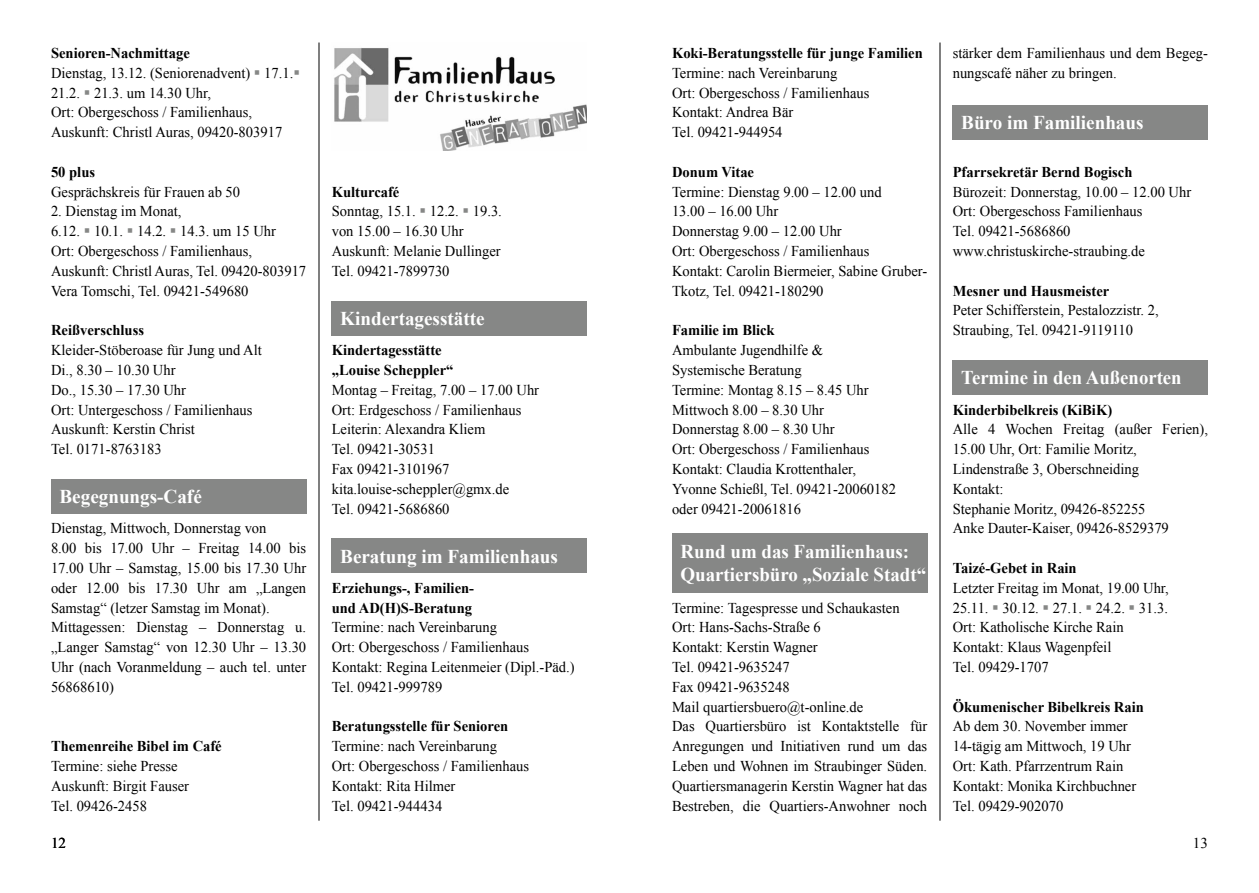
<style>
.page{position:relative;width:1259px;height:893px;background:#fff}
.page>*{position:absolute;margin:0;border:0;box-sizing:border-box;transform-origin:0 0}
.t1{font:700 19.5px/23.4px "Times New Roman";color:#fff}
.t2{font:700 19.5px "Times New Roman";color:#fff;scale:.96 1}
.t3{font:15px/19.8px "Times New Roman";color:#000}
.t4{font:700 15px/19.8px "Times New Roman";color:#000}
.s1{font-weight:700}
.s2{color:#868786}
</style>
<div class="page">
<hr style="left:319px;top:43px;width:1px;height:778px;background:#000">
<hr style="left:939px;top:43px;width:1px;height:778px;background:#000">
<div style="left:51px;top:479px;width:255px;height:34px;background:#868786"></div>
<img style="left:334px;top:48px;width:253px;height:103px">
<div style="left:332px;top:301px;width:255px;height:34px;background:#868786"></div>
<div style="left:332px;top:539px;width:255px;height:34px;background:#868786"></div>
<div style="left:672px;top:533px;width:255px;height:60px;background:#868786"></div>
<div style="left:952px;top:105px;width:256px;height:34px;background:#868786"></div>
<div style="left:952px;top:361px;width:256px;height:34px;background:#868786"></div>
<p class="t3" style="left:51px;top:43px;width:250px"><span class="s1">Senioren-Nachmittage<br></span>Dienstag, 13.12. (Seniorenadvent) <span class="s2">▪</span> 17.1.<span class="s2">▪ </span>21.2. <span class="s2">▪</span> 21.3. um 14.30 Uhr,<br>Ort: Obergeschoss / Familienhaus, Auskunft: Christl Auras, 09420-803917</p>
<p class="t4" style="left:51px;top:162px;width:46px">50 plus</p>
<p class="t3" style="left:51px;top:182px;width:191px">Gesprächskreis für Frauen ab 50</p>
<p class="t3" style="left:51px;top:201px;width:257px">2. Dienstag im Monat,<br>6.12. <span class="s2">▪</span> 10.1. <span class="s2">▪</span> 14.2. <span class="s2">▪</span> 14.3. um 15 Uhr<br>Ort: Obergeschoss / Familienhaus, Auskunft: Christl Auras, Tel. 09420-803917<br>Vera Tomschi, Tel. 09421-549680</p>
<p class="t4" style="left:51px;top:320px;width:94px">Reißverschluss</p>
<p class="t3" style="left:51px;top:340px;width:212px">Kleider-Stöberoase für Jung und Alt<br>Di., 8.30 – 10.30 Uhr<br>Do., 15.30 – 17.30 Uhr<br>Ort: Untergeschoss / Familienhaus<br>Auskunft: Kerstin Christ<br>Tel. 0171-8763183</p>
<h1 class="t1" style="left:60px;top:484px;width:144px">Begegnungs-Café</h1>
<p class="t3" style="left:51px;top:518px;width:257px">Dienstag, Mittwoch, Donnerstag von<br>8.00 bis 17.00 Uhr – Freitag 14.00 bis 17.00 Uhr – Samstag, 15.00 bis 17.30 Uhr oder 12.00 bis 17.30 Uhr am „Langen Samstag“ (letzer Samstag im Monat).<br>Mittagessen: Dienstag – Donnerstag u. „Langer Samstag“ von 12.30 Uhr – 13.30<br>Uhr (nach Voranmeldung – auch tel. unter 56868610)</p>
<p class="t4" style="left:51px;top:736px;width:172px">Themenreihe Bibel im Café</p>
<p class="t3" style="left:51px;top:756px;width:139px">Termine: siehe Presse<br>Auskunft: Birgit Fauser<br>Tel. 09426-2458</p>
<p class="t3" style="left:332px;top:182px;width:172px"><span class="s1">Kulturcafé<br></span>Sonntag, 15.1. <span class="s2">▪</span> 12.2. <span class="s2">▪</span> 19.3. von 15.00 – 16.30 Uhr<br>Auskunft: Melanie Dullinger<br>Tel. 09421-7899730</p>
<h1 class="t1" style="left:340px;top:306px;width:146px">Kindertagesstätte</h1>
<p class="t4" style="left:332px;top:340px;width:123px">Kindertagesstätte „Louise Scheppler“</p>
<p class="t3" style="left:332px;top:380px;width:209px">Montag – Freitag, 7.00 – 17.00 Uhr<br>Ort: Erdgeschoss / Familienhaus<br>Leiterin: Alexandra Kliem<br>Tel. 09421-30531<br>Fax 09421-3101967 kita.louise-scheppler@gmx.de<br>Tel. 09421-5686860</p>
<h1 class="t1" style="left:340px;top:544px;width:219px">Beratung im Familienhaus</h1>
<p class="t4" style="left:332px;top:577px;width:144px">Erziehungs-, Familien&shy;und AD(H)S-Beratung</p>
<p class="t3" style="left:332px;top:617px;width:244px">Termine: nach Vereinbarung<br>Ort: Obergeschoss / Familienhaus<br>Kontakt: Regina Leitenmeier (Dipl.-Päd.)<br>Tel. 09421-999789</p>
<p class="t4" style="left:332px;top:716px;width:178px">Beratungsstelle für Senioren</p>
<p class="t3" style="left:332px;top:736px;width:199px">Termine: nach Vereinbarung<br>Ort: Obergeschoss / Familienhaus<br>Kontakt: Rita Hilmer<br>Tel. 09421-944434</p>
<p class="t4" style="left:672px;top:43px;width:252px">Koki-Beratungsstelle für junge Familien</p>
<p class="t3" style="left:672px;top:63px;width:199px">Termine: nach Vereinbarung<br>Ort: Obergeschoss / Familienhaus<br>Kontakt: Andrea Bär<br>Tel. 09421-944954</p>
<p class="t4" style="left:672px;top:162px;width:84px">Donum Vitae</p>
<p class="t3" style="left:672px;top:182px;width:257px">Termine: Dienstag 9.00 – 12.00 und<br>13.00 – 16.00 Uhr<br>Donnerstag 9.00 – 12.00 Uhr<br>Ort: Obergeschoss / Familienhaus<br>Kontakt: Carolin Biermeier, Sabine Gruber-<br>Tkotz, Tel. 09421-180290</p>
<p class="t4" style="left:672px;top:320px;width:104px">Familie im Blick</p>
<p class="t3" style="left:672px;top:340px;width:225px">Ambulante Jugendhilfe &amp;<br>Systemische Beratung<br>Termine: Montag 8.15 – 8.45 Uhr<br>Mittwoch 8.00 – 8.30 Uhr<br>Donnerstag 8.00 – 8.30 Uhr<br>Ort: Obergeschoss / Familienhaus<br>Kontakt: Claudia Krottenthaler,<br>Yvonne Schießl, Tel. 09421-20060182 oder 09421-20061816</p>
<h1 class="t1" style="left:680px;top:539px;width:247px">Rund um das Familienhaus:<br>Quartiersbüro „Soziale Stadt“</h1>
<p class="t3" style="left:672px;top:597px;width:257px">Termine: Tagespresse und Schaukasten<br>Ort: Hans-Sachs-Straße 6<br>Kontakt: Kerstin Wagner<br>Tel. 09421-9635247<br>Fax 09421-9635248<br>Mail quartiersbuero@t-online.de<br>Das Quartiersbüro ist Kontaktstelle für Anregungen und Initiativen rund um das Leben und Wohnen im Straubinger Süden.<br>Quartiersmanagerin Kerstin Wagner hat das Bestreben, die Quartiers-Anwohner noch</p>
<p class="t3" style="left:952px;top:43px;width:257px">stärker dem Familienhaus und dem Begeg&shy;nungscafé näher zu bringen.</p>
<h1 class="t1" style="left:961px;top:110px;width:184px">Büro im Familienhaus</h1>
<p class="t4" style="left:952px;top:162px;width:181px">Pfarrsekretär Bernd Bogisch</p>
<p class="t3" style="left:952px;top:182px;width:240px">Bürozeit: Donnerstag, 10.00 – 12.00 Uhr<br>Ort: Obergeschoss Familienhaus<br>Tel. 09421-5686860 www.christuskirche-straubing.de</p>
<p class="t4" style="left:952px;top:280px;width:158px">Mesner und Hausmeister</p>
<p class="t3" style="left:952px;top:300px;width:207px">Peter Schifferstein, Pestalozzistr. 2,<br>Straubing, Tel. 09421-9119110</p>
<h1 class="t2" style="left:961px;top:364px;width:231px">Termine in den Außenorten</h1>
<p class="t4" style="left:952px;top:399px;width:161px">Kinderbibelkreis (KiBiK)</p>
<p class="t3" style="left:952px;top:419px;width:257px">Alle 4 Wochen Freitag (außer Ferien),<br>15.00 Uhr, Ort: Familie Moritz,<br>Lindenstraße 3, Oberschneiding<br>Kontakt:<br>Stephanie Moritz, 09426-852255<br>Anke Dauter-Kaiser, 09426-8529379</p>
<p class="t4" style="left:952px;top:558px;width:125px">Taizé-Gebet in Rain</p>
<p class="t3" style="left:952px;top:578px;width:218px">Letzter Freitag im Monat, 19.00 Uhr,<br>25.11. <span class="s2">▪</span> 30.12. <span class="s2">▪</span> 27.1. <span class="s2">▪</span> 24.2. <span class="s2">▪</span> 31.3.<br>Ort: Katholische Kirche Rain<br>Kontakt: Klaus Wagenpfeil<br>Tel. 09429-1707</p>
<p class="t4" style="left:952px;top:696px;width:193px">Ökumenischer Bibelkreis Rain</p>
<p class="t3" style="left:952px;top:716px;width:185px">Ab dem 30. November immer<br>14-tägig am Mittwoch, 19 Uhr<br>Ort: Kath. Pfarrzentrum Rain<br>Kontakt: Monika Kirchbuchner<br>Tel. 09429-902070</p>
<p class="t3" style="left:51px;top:833px;width:16px">12</p>
<p class="t3" style="left:1193px;top:833px;width:16px">13</p>
</div>
